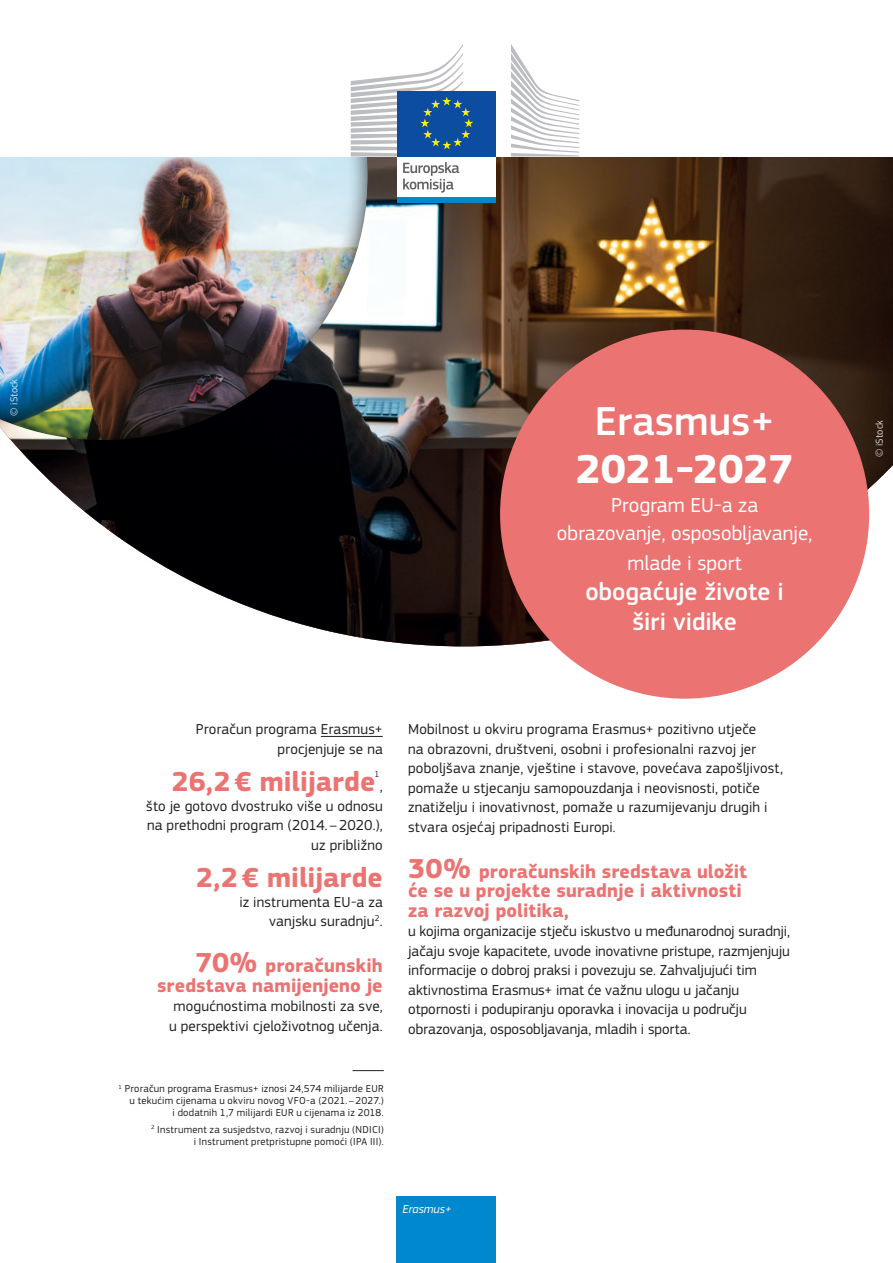
<style>
.page{position:relative;width:893px;height:1263px;background:#fff}
.page>*{position:absolute;margin:0;border:0;box-sizing:border-box;transform-origin:0 0}
.t1{font:700 42px "EC Square Sans Pro";color:#fff}
.t2{font:500 42px "EC Square Sans Pro";color:#fff}
.Body{font:700 28.5px "EC Square Sans Pro";color:#eb7372}
.t3{font:500 25.5px/30px "EC Square Sans Pro";color:#fff;text-align:center}
.t4{font:21px/29.2px "EC Square Sans Pro";color:#fff;text-align:center}
.Body-2{font:700 19.5px/19.5px "EC Square Sans Pro";letter-spacing:.005em;color:#eb7372;text-align:right}
.Body-3{font:15px/19.5px "EC Square Sans Pro";letter-spacing:.005em;color:#231f20;text-align:right}
.t5{font:italic 12px "EC Square Sans Pro";color:#fff}
.legend{font:10.5px/12px "EC Square Sans Pro";letter-spacing:.02em;color:#231f20;text-align:right}
.t6{font:10.5px "EC Square Sans Pro";color:#fff}
.Body-4{font:8.7px "EC Square Sans Pro";color:#231f20}
.s1{font-size:28.5px}
</style>
<div class="page">
<img style="left:11px;top:157px;width:882px;height:489px">
<img style="left:0;top:157px;width:369px;height:284px">
<div style="left:397px;top:1196px;width:99px;height:67px;background:#0088ce"></div>
<svg style="left:341px;top:81px;width:247px;height:132px"></svg>
<div style="left:397px;top:155px;width:99px;height:43px;background:#fff"></div>
<div style="left:397px;top:197px;width:99px;height:6px;background:#0088ce"></div>
<svg style="left:511px;top:44px;width:68px;height:112px"></svg>
<div style="left:397px;top:91px;width:99px;height:65px;background:#0d4da1"></div>
<svg style="left:351px;top:44px;width:122px;height:112px"></svg>
<svg style="left:403px;top:162px;width:56px;height:31px"></svg>
<div style="left:500px;top:330px;width:369px;height:369px;background:#eb7372;border-radius:50%"></div>
<hr style="left:321px;top:736px;width:62px;height:1px;background:#231f20">
<hr style="left:352px;top:1070px;width:32px;height:1px;background:#231f20">
<p class="t6" style="left:8px;top:416px;width:38px;rotate:-90deg">© iStock</p>
<h1 class="t2" style="left:595px;top:397px;width:181px">Erasmus+</h1>
<h1 class="t1" style="left:576px;top:444px;width:219px">2021-2027</h1>
<h2 class="t4" style="left:557px;top:490px;width:257px">Program EU-a za obrazovanje, osposobljavanje, mlade i sport</h2>
<h2 class="t3" style="left:585px;top:577px;width:200px">obogaćuje živote i širi vidike</h2>
<p class="Body-3" style="left:196px;top:719px;width:188px">Proračun programa Erasmus+ procjenjuje se na</p>
<p class="Body" style="left:172px;top:765px;width:205px">26,2€ milijarde</p>
<p class="Body-4" style="left:375px;top:769px;width:6px">1</p>
<p class="Body-3" style="left:146px;top:776px;width:238px">,<br>što je gotovo dvostruko više u odnosu na prethodni program (2014.–2020.), uz približno</p>
<p class="Body" style="left:196px;top:861px;width:188px">2,2€ milijarde</p>
<p class="Body-3" style="left:239px;top:892px;width:145px">iz instrumenta EU-a za vanjsku suradnju<sup>2</sup>.</p>
<p class="Body-2" style="left:157px;top:957px;width:227px"><span class="s1">70%</span> proračunskih sredstava namijenjeno je</p>
<p class="Body-3" style="left:169px;top:996px;width:215px;text-align:center">mogućnostima mobilnosti za sve, u perspektivi cjeloživotnog učenja.</p>
<p class="legend" style="left:119px;top:1083px;width:267px"><sup>1</sup> Proračun programa Erasmus+ iznosi 24,574 milijarde EUR u tekućim cijenama u okviru novog VFO-a (2021.–2027.)<br>i dodatnih 1,7 milijardi EUR u cijenama iz 2018.</p>
<p class="legend" style="left:151px;top:1123px;width:234px"><sup>2</sup> Instrument za susjedstvo, razvoj i suradnju (NDICI) i Instrument pretpristupne pomoći (IPA III).</p>
<p class="Body-3" style="left:408px;top:719px;width:376px;text-align:left">Mobilnost u okviru programa Erasmus+ pozitivno utječe<br>na obrazovni, društveni, osobni i profesionalni razvoj jer poboljšava znanje, vještine i stavove, povećava zapošljivost, pomaže u stjecanju samopouzdanja i neovisnosti, potiče znatiželju i inovativnost, pomaže u razumijevanju drugih i stvara osjećaj pripadnosti Europi.</p>
<p class="Body-2" style="left:408px;top:862px;width:340px;text-align:left"><span class="s1">30%</span> proračunskih sredstava uložit će se u projekte suradnje i aktivnosti za razvoj politika,</p>
<p class="Body-3" style="left:408px;top:921px;width:383px;text-align:left">u kojima organizacije stječu iskustvo u međunarodnoj suradnji, jačaju svoje kapacitete, uvode inovativne pristupe, razmjenjuju informacije o dobroj praksi i povezuju se. Zahvaljujući tim aktivnostima Erasmus+ imat će važnu ulogu u jačanju otpornosti i podupiranju oporavka i inovacija u području obrazovanja, osposobljavanja, mladih i sporta.</p>
<p class="t5" style="left:403px;top:1202px;width:51px">Erasmus+</p>
<p class="t6" style="left:873px;top:457px;width:38px;rotate:-90deg">© iStock</p>
</div>
